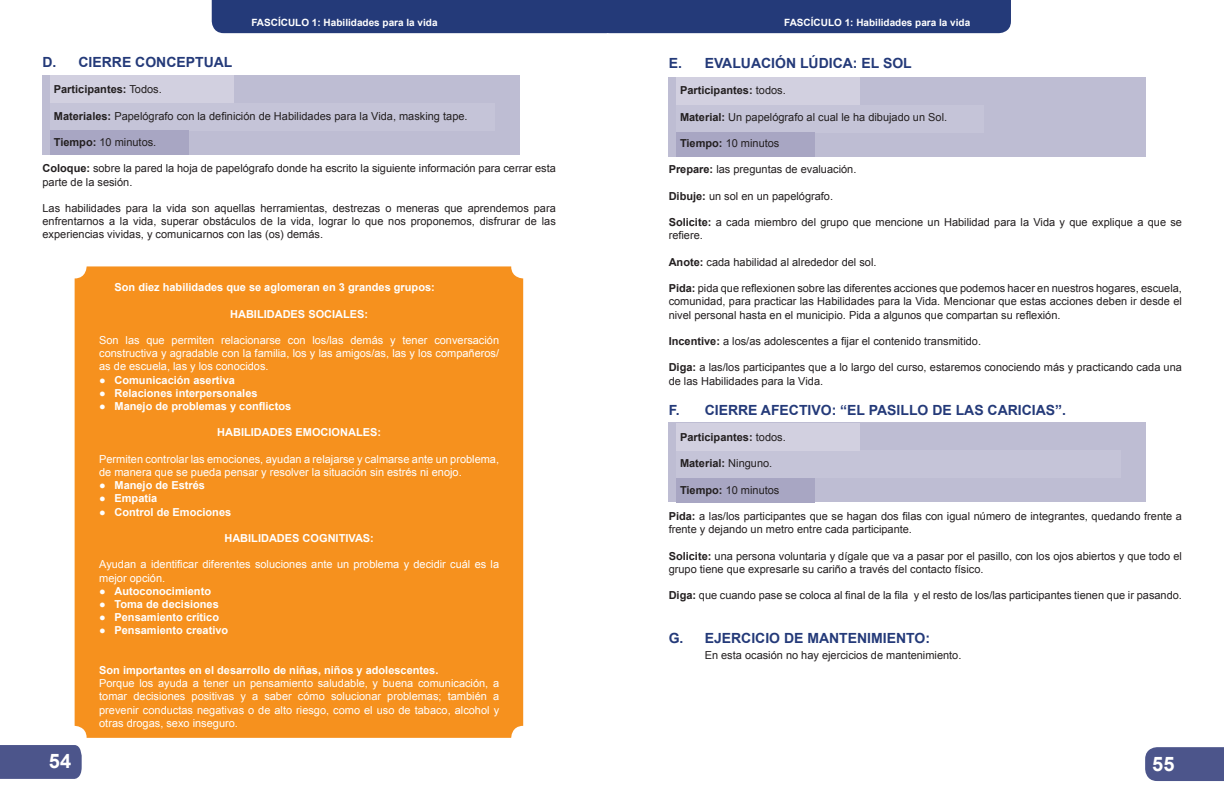
<style>
.page{position:relative;width:1224px;height:792px;background:#fff}
.page>*{position:absolute;margin:0;border:0;box-sizing:border-box;transform-origin:0 0}
.t1{font:700 20px "Arial";color:#fff}
.t2{font:700 14px "Arial";color:#243a79}
.t3{font:11px/13.2px "Arial";color:#231f20}
.t4{font:11px/13.2px "Arial";color:#fff;text-align:justify}
.t5{font:700 11px "Arial";color:#fff}
.t6{font:700 11px "Arial";color:#231f20}
.t7{font:700 10px "Arial";color:#fff}
.s1{font-weight:400}
.s2{font-weight:700}
</style>
<div class="page">
<div style="left:1145px;top:747px;width:79px;height:34px;background:#4c558b"></div>
<div style="left:0;top:745px;width:82px;height:34px;background:#4c558b"></div>
<div style="left:212px;top:0;width:799px;height:33px;background:#243a79"></div>
<div style="left:668px;top:423px;width:478px;height:79px;background:#bebdd3"></div>
<div style="left:676px;top:450px;width:445px;height:28px;background:#c5c4d8"></div>
<div style="left:676px;top:423px;width:184px;height:28px;background:#d2d0e0"></div>
<div style="left:676px;top:478px;width:138px;height:24px;background:#a8a6c3"></div>
<div style="left:668px;top:77px;width:478px;height:80px;background:#bebdd3"></div>
<div style="left:676px;top:105px;width:308px;height:28px;background:#c5c4d8"></div>
<div style="left:676px;top:77px;width:184px;height:28px;background:#d2d0e0"></div>
<div style="left:676px;top:133px;width:138px;height:24px;background:#a8a6c3"></div>
<div style="left:75px;top:266px;width:448px;height:472px;background:#f6911e;border-radius:12px"></div>
<div style="left:43px;top:75px;width:477px;height:80px;background:#bebdd3"></div>
<div style="left:50px;top:103px;width:445px;height:28px;background:#c5c4d8"></div>
<div style="left:50px;top:75px;width:184px;height:28px;background:#d2d0e0"></div>
<div style="left:50px;top:131px;width:139px;height:24px;background:#a8a6c3"></div>
<p class="t7" style="left:251px;top:15px;width:188px">FASCÍCULO 1: Habilidades para la vida</p>
<p class="t7" style="left:784px;top:15px;width:188px">FASCÍCULO 1: Habilidades para la vida</p>
<p class="t2" style="left:43px;top:53px;width:191px">D. CIERRE CONCEPTUAL</p>
<p class="t6" style="left:54px;top:82px;width:110px">Participantes: <span class="s1">Todos.</span></p>
<p class="t3" style="left:54px;top:109px;width:415px"><span class="s2">Materiales:</span> Papelógrafo con la definición de Habilidades para la Vida, masking tape.</p>
<p class="t3" style="left:54px;top:136px;width:104px"><span class="s2">Tiempo:</span> 10 minutos.</p>
<p class="t3" style="left:43px;top:162px;width:515px"><span class="s2">Coloque:</span> sobre la pared la hoja de papelógrafo donde ha escrito la siguiente información para cerrar esta parte de la sesión.</p>
<p class="t3" style="left:43px;top:202px;width:515px;text-align:justify">Las habilidades para la vida son aquellas herramientas, destrezas o meneras que aprendemos para enfrentarnos a la vida, superar obstáculos de la vida, lograr lo que nos proponemos, disfrurar de las experiencias vividas, y comunicarnos con las (os) demás.</p>
<p class="t5" style="left:115px;top:280px;width:322px">Son diez habilidades que se aglomeran en 3 grandes grupos:</p>
<p class="t5" style="left:230px;top:306px;width:140px">HABILIDADES SOCIALES:</p>
<p class="t4" style="left:99px;top:334px;width:401px">Son las que permiten relacionarse con los/las demás y tener conversación constructiva y agradable con la familia, los y las amigos/as, las y los compañeros/ as de escuela, las y los conocidos.</p>
<p class="t5" style="left:99px;top:372px;width:137px">● Comunicación asertiva</p>
<p class="t5" style="left:99px;top:386px;width:160px">● Relaciones interpersonales</p>
<p class="t5" style="left:99px;top:399px;width:193px">● Manejo de problemas y conflictos</p>
<p class="t5" style="left:217px;top:425px;width:165px">HABILIDADES EMOCIONALES:</p>
<p class="t4" style="left:99px;top:452px;width:401px">Permiten controlar las emociones, ayudan a relajarse y calmarse ante un problema, de manera que se pueda pensar y resolver la situación sin estrés ni enojo.</p>
<p class="t5" style="left:99px;top:478px;width:107px">● Manejo de Estrés</p>
<p class="t5" style="left:99px;top:491px;width:60px">● Empatía</p>
<p class="t5" style="left:99px;top:504px;width:134px">● Control de Emociones</p>
<p class="t5" style="left:224px;top:531px;width:151px">HABILIDADES COGNITIVAS:</p>
<p class="t4" style="left:99px;top:558px;width:401px">Ayudan a identificar diferentes soluciones ante un problema y decidir cuál es la mejor opción.</p>
<p class="t5" style="left:99px;top:584px;width:113px">● Autoconocimiento</p>
<p class="t5" style="left:99px;top:597px;width:121px">● Toma de decisiones</p>
<p class="t5" style="left:99px;top:610px;width:121px">● Pensamiento crítico</p>
<p class="t5" style="left:99px;top:623px;width:131px">● Pensamiento creativo</p>
<p class="t5" style="left:99px;top:663px;width:341px">Son importantes en el desarrollo de niñas, niños y adolescentes.</p>
<p class="t4" style="left:99px;top:677px;width:401px">Porque los ayuda a tener un pensamiento saludable, y buena comunicación, a tomar decisiones positivas y a saber cómo solucionar problemas; también a prevenir conductas negativas o de alto riesgo, como el uso de tabaco, alcohol y otras drogas, sexo inseguro.</p>
<p class="t2" style="left:669px;top:54px;width:245px">E. EVALUACIÓN LÚDICA: EL SOL</p>
<p class="t6" style="left:680px;top:83px;width:107px">Participantes: <span class="s1">todos.</span></p>
<p class="t3" style="left:680px;top:110px;width:269px"><span class="s2">Material:</span> Un papelógrafo al cual le ha dibujado un Sol.</p>
<p class="t3" style="left:680px;top:137px;width:101px"><span class="s2">Tiempo:</span> 10 minutos</p>
<p class="t3" style="left:669px;top:163px;width:189px"><span class="s2">Prepare:</span> las preguntas de evaluación.</p>
<p class="t3" style="left:669px;top:190px;width:166px"><span class="s2">Dibuje:</span> un sol en un papelógrafo.</p>
<p class="t3" style="left:669px;top:216px;width:515px"><span class="s2">Solicite:</span> a cada miembro del grupo que mencione un Habilidad para la Vida y que explique a que se refiere.</p>
<p class="t3" style="left:669px;top:256px;width:209px"><span class="s2">Anote:</span> cada habilidad al alrededor del sol.</p>
<p class="t3" style="left:669px;top:282px;width:515px;text-align:justify"><span class="s2">Pida:</span> pida que reflexionen sobre las diferentes acciones que podemos hacer en nuestros hogares, escuela, comunidad, para practicar las Habilidades para la Vida. Mencionar que estas acciones deben ir desde el nivel personal hasta en el municipio. Pida a algunos que compartan su reflexión.</p>
<p class="t3" style="left:669px;top:335px;width:314px"><span class="s2">Incentive:</span> a los/as adolescentes a fijar el contenido transmitido.</p>
<p class="t3" style="left:669px;top:361px;width:515px"><span class="s2">Diga:</span> a las/los participantes que a lo largo del curso, estaremos conociendo más y practicando cada una de las Habilidades para la Vida.</p>
<p class="t2" style="left:669px;top:400px;width:399px">F. CIERRE AFECTIVO: “EL PASILLO DE LAS CARICIAS”.</p>
<p class="t6" style="left:680px;top:430px;width:107px">Participantes: <span class="s1">todos.</span></p>
<p class="t6" style="left:680px;top:456px;width:94px">Material: <span class="s1">Ninguno.</span></p>
<p class="t3" style="left:680px;top:484px;width:101px"><span class="s2">Tiempo:</span> 10 minutos</p>
<p class="t3" style="left:669px;top:510px;width:515px"><span class="s2">Pida:</span> a las/los participantes que se hagan dos filas con igual número de integrantes, quedando frente a frente y dejando un metro entre cada participante.</p>
<p class="t3" style="left:669px;top:550px;width:515px"><span class="s2">Solicite:</span> una persona voluntaria y dígale que va a pasar por el pasillo, con los ojos abiertos y que todo el grupo tiene que expresarle su cariño a través del contacto físico.</p>
<p class="t3" style="left:669px;top:589px;width:515px"><span class="s2">Diga:</span> que cuando pase se coloca al final de la fila y el resto de los/las participantes tienen que ir pasando.</p>
<p class="t2" style="left:669px;top:628px;width:263px">G. EJERCICIO DE MANTENIMIENTO:</p>
<p class="t3" style="left:705px;top:649px;width:258px">En esta ocasión no hay ejercicios de mantenimiento.</p>
<h1 class="t1" style="left:49px;top:748px;width:24px">54</h1>
<h1 class="t1" style="left:1152px;top:750px;width:24px">55</h1>
</div>
